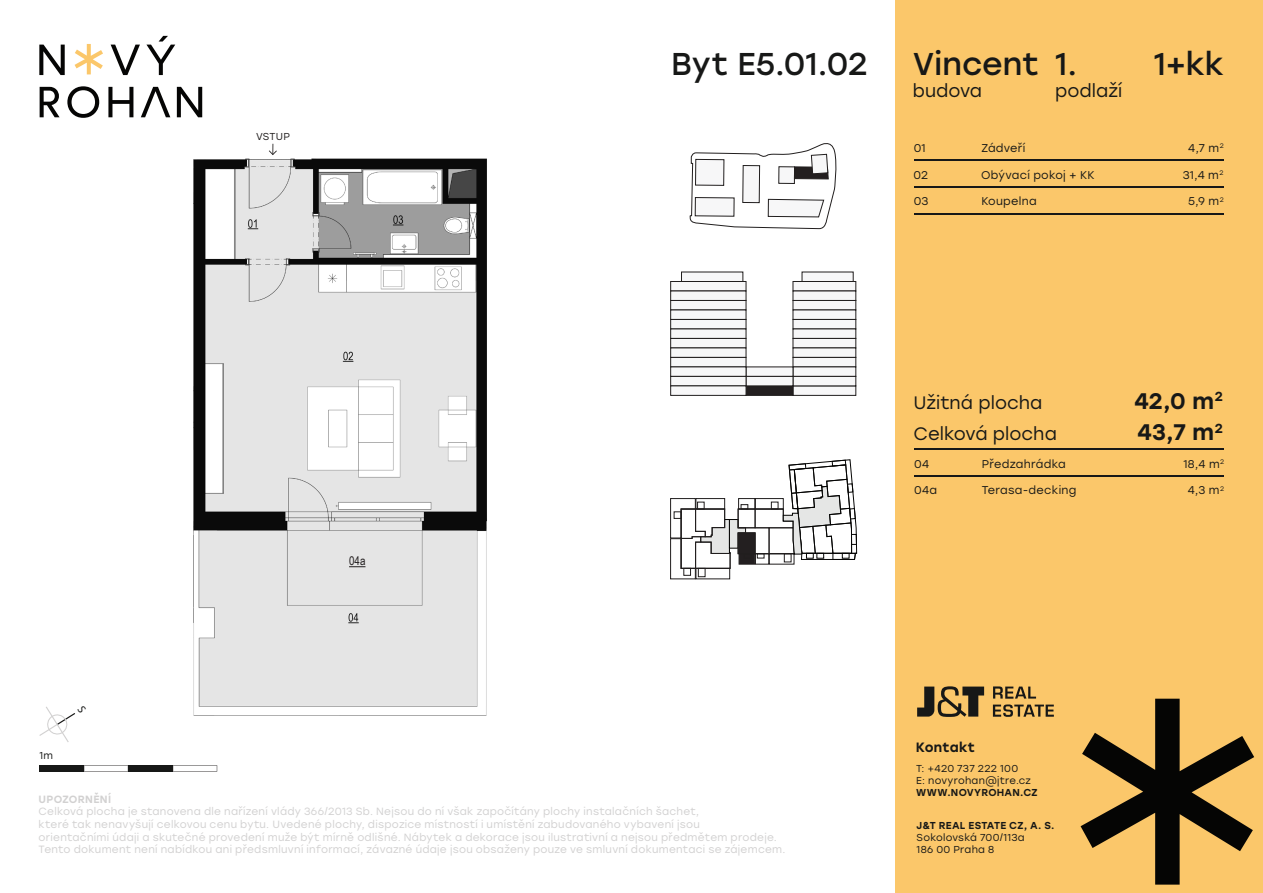
<style>
.page{position:relative;width:1263px;height:893px;background:#fff}
.page>*{position:absolute;margin:0;border:0;box-sizing:border-box;transform-origin:0 0}
.t1{font:31.5px "Stolzl";color:#171817}
.t2{font:500 22.5px/31.3px "Stolzl";color:#171817}
.t3{font:18px/31.3px "Stolzl";letter-spacing:.005em;color:#171817}
.t4{font:500 13.5px "Stolzl";letter-spacing:.02em;color:#171817}
.t5{font:12px "Arial Narrow";color:#231f20}
.t6{font:11.25px "Stolzl";letter-spacing:.025em;color:#171817}
.t7{font:10.5px/12.6px "Stolzl";letter-spacing:.025em;color:#d2d1d1}
.t8{font:500 10.5px "Stolzl";letter-spacing:.03em;color:#d2d1d1}
.t9{font:10.05px/12px "Stolzl";letter-spacing:.025em;color:#171817}
.t10{font:500 10.05px "Stolzl";letter-spacing:.02em;color:#171817}
.t11{font:10.05px "Stolzl";letter-spacing:.02em;color:#211e1e}
</style>
<div class="page">
<svg style="left:39px;top:45px;width:26px;height:30px"></svg>
<svg style="left:146px;top:36px;width:29px;height:39px"></svg>
<svg style="left:75px;top:44px;width:28px;height:30px"></svg>
<svg style="left:111px;top:45px;width:29px;height:30px"></svg>
<svg style="left:40px;top:87px;width:20px;height:30px"></svg>
<svg style="left:67px;top:86px;width:32px;height:32px"></svg>
<svg style="left:108px;top:87px;width:25px;height:30px"></svg>
<svg style="left:177px;top:87px;width:25px;height:30px"></svg>
<svg style="left:141px;top:87px;width:29px;height:30px"></svg>
<div style="left:793px;top:281px;width:63px;height:10px;background:#f7f7f8;border:1px solid #211e1e"></div>
<div style="left:802px;top:272px;width:51px;height:10px;background:#f7f7f8;border:1px solid #211e1e"></div>
<div style="left:793px;top:291px;width:63px;height:10px;background:#f7f7f8"></div>
<div style="left:793px;top:300px;width:63px;height:10px;background:#f7f7f8;border:1px solid #211e1e"></div>
<div style="left:793px;top:310px;width:63px;height:10px;background:#f7f7f8"></div>
<div style="left:793px;top:319px;width:63px;height:10px;background:#f7f7f8;border:1px solid #211e1e"></div>
<div style="left:793px;top:329px;width:63px;height:10px;background:#f7f7f8"></div>
<div style="left:793px;top:338px;width:63px;height:10px;background:#f7f7f8;border:1px solid #211e1e"></div>
<div style="left:793px;top:348px;width:63px;height:10px;background:#f7f7f8"></div>
<div style="left:793px;top:357px;width:63px;height:10px;background:#f7f7f8;border:1px solid #211e1e"></div>
<div style="left:793px;top:367px;width:63px;height:10px;background:#f7f7f8"></div>
<div style="left:793px;top:386px;width:63px;height:10px;background:#f7f7f8;border:1px solid #211e1e"></div>
<div style="left:746px;top:367px;width:47px;height:10px;background:#f7f7f8"></div>
<div style="left:746px;top:386px;width:47px;height:10px;background:#231f20;border:1px solid #211e1e"></div>
<div style="left:670px;top:281px;width:76px;height:10px;background:#f7f7f8;border:1px solid #211e1e"></div>
<div style="left:681px;top:272px;width:62px;height:10px;background:#f7f7f8;border:1px solid #211e1e"></div>
<div style="left:670px;top:291px;width:76px;height:10px;background:#f7f7f8"></div>
<div style="left:670px;top:300px;width:76px;height:10px;background:#f7f7f8;border:1px solid #211e1e"></div>
<div style="left:670px;top:310px;width:76px;height:10px;background:#f7f7f8"></div>
<div style="left:670px;top:319px;width:76px;height:10px;background:#f7f7f8;border:1px solid #211e1e"></div>
<div style="left:670px;top:329px;width:76px;height:10px;background:#f7f7f8"></div>
<div style="left:670px;top:338px;width:76px;height:10px;background:#f7f7f8;border:1px solid #211e1e"></div>
<div style="left:670px;top:348px;width:76px;height:10px;background:#f7f7f8"></div>
<div style="left:670px;top:357px;width:76px;height:10px;background:#f7f7f8;border:1px solid #211e1e"></div>
<div style="left:670px;top:367px;width:76px;height:10px;background:#f7f7f8"></div>
<div style="left:793px;top:376px;width:63px;height:10px;background:#f7f7f8;border:1px solid #211e1e"></div>
<div style="left:746px;top:376px;width:47px;height:10px;background:#f7f7f8;border:1px solid #211e1e"></div>
<div style="left:670px;top:376px;width:76px;height:10px;background:#f7f7f8;border:1px solid #211e1e"></div>
<div style="left:670px;top:386px;width:76px;height:10px;background:#f7f7f8;border:1px solid #211e1e"></div>
<div style="left:895px;top:0;width:368px;height:893px;background:#fbc76a"></div>
<hr style="left:914px;top:159px;width:309px;height:1px;background:#171817">
<hr style="left:914px;top:187px;width:309px;height:1px;background:#171817">
<hr style="left:914px;top:213px;width:309px;height:1px;background:#171817">
<hr style="left:914px;top:475px;width:310px;height:1px;background:#171817">
<svg style="left:917px;top:686px;width:67px;height:31px"></svg>
<svg style="left:993px;top:686px;width:61px;height:31px"></svg>
<hr style="left:914px;top:448px;width:309px;height:1px;background:#171817">
<svg style="left:689px;top:143px;width:148px;height:86px"></svg>
<svg style="left:1080px;top:699px;width:174px;height:186px"></svg>
<svg style="left:670px;top:459px;width:187px;height:120px"></svg>
<img style="left:193px;top:158px;width:294px;height:558px">
<svg style="left:269px;top:144px;width:8px;height:11px"></svg>
<svg style="left:349px;top:566px;width:16px;height:1px"></svg>
<div style="left:39px;top:765px;width:45px;height:7px;background:#171817"></div>
<svg style="left:84px;top:765px;width:44px;height:7px"></svg>
<div style="left:128px;top:765px;width:45px;height:7px;background:#171817"></div>
<svg style="left:173px;top:765px;width:44px;height:7px"></svg>
<svg style="left:39px;top:706px;width:36px;height:36px"></svg>
<p class="t11" style="left:256px;top:130px;width:36px">VSTUP</p>
<h1 class="t1" style="left:671px;top:42px;width:198px">Byt E5.01.02</h1>
<h1 class="t1" style="left:913px;top:42px;width:128px">Vincent</h1>
<h1 class="t1" style="left:1154px;top:42px;width:72px">1+kk</h1>
<h3 class="t3" style="left:913px;top:74px;width:71px">budova</h3>
<h1 class="t1" style="left:1055px;top:42px;width:23px">1.</h1>
<h3 class="t3" style="left:1055px;top:74px;width:69px">podlaží</h3>
<p class="t6" style="left:914px;top:140px;width:13px">01</p>
<p class="t6" style="left:981px;top:140px;width:46px">Zádveří</p>
<p class="t6" style="left:1188px;top:140px;width:37px">4,7 m<sup>2</sup></p>
<p class="t6" style="left:913px;top:167px;width:16px">02</p>
<p class="t6" style="left:981px;top:167px;width:115px">Obývací pokoj + KK</p>
<p class="t6" style="left:1183px;top:167px;width:42px">31,4 m<sup>2</sup></p>
<p class="t6" style="left:914px;top:194px;width:16px">03</p>
<p class="t6" style="left:981px;top:194px;width:57px">Koupelna</p>
<p class="t6" style="left:1188px;top:194px;width:37px">5,9 m<sup>2</sup></p>
<p class="t9" style="left:39px;top:749px;width:15px">1m</p>
<p class="t5" style="left:349px;top:552px;width:18px">04a</p>
<p class="t8" style="left:39px;top:792px;width:74px">UPOZORNĚNÍ</p>
<p class="t7" style="left:39px;top:805px;width:748px">Celková plocha je stanovena dle nařízení vlády 366/2013 Sb. Nejsou do ní však započítány plochy instalačních šachet,<br>které tak nenavyšují celkovou cenu bytu. Uvedené plochy, dispozice místností i umístění zabudovaného vybavení jsou<br>orientačními údaji a skutečné provedení muže být mírně odlišné. Nábytek a dekorace jsou ilustrativní a nejsou předmětem prodeje.<br>Tento dokument není nabídkou ani předsmluvní informací, závazné údaje jsou obsaženy pouze ve smluvní dokumentaci se zájemcem.</p>
<h3 class="t3" style="left:914px;top:386px;width:145px">Užitná plocha<br>Celková plocha</h3>
<h2 class="t2" style="left:1134px;top:384px;width:90px">42,0 m<sup>2<br></sup>43,7 m<sup>2</sup></h2>
<p class="t6" style="left:914px;top:456px;width:17px">04</p>
<p class="t6" style="left:982px;top:456px;width:85px">Předzahrádka</p>
<p class="t6" style="left:1183px;top:456px;width:42px">18,4 m<sup>2</sup></p>
<p class="t6" style="left:914px;top:482px;width:25px">04a</p>
<p class="t6" style="left:982px;top:482px;width:96px">Terasa-decking</p>
<p class="t6" style="left:1188px;top:482px;width:38px">4,3 m<sup>2</sup></p>
<p class="t4" style="left:916px;top:737px;width:61px">Kontakt</p>
<p class="t9" style="left:916px;top:762px;width:116px">T: +420 737 222 100<br>E: novyrohan@jtre.cz</p>
<p class="t10" style="left:916px;top:785px;width:123px">WWW.NOVYROHAN.CZ</p>
<p class="t10" style="left:917px;top:818px;width:139px">J&amp;T REAL ESTATE CZ, A. S.</p>
<p class="t9" style="left:917px;top:831px;width:110px">Sokolovská 700/113a<br>186 00 Praha 8</p>
</div>
